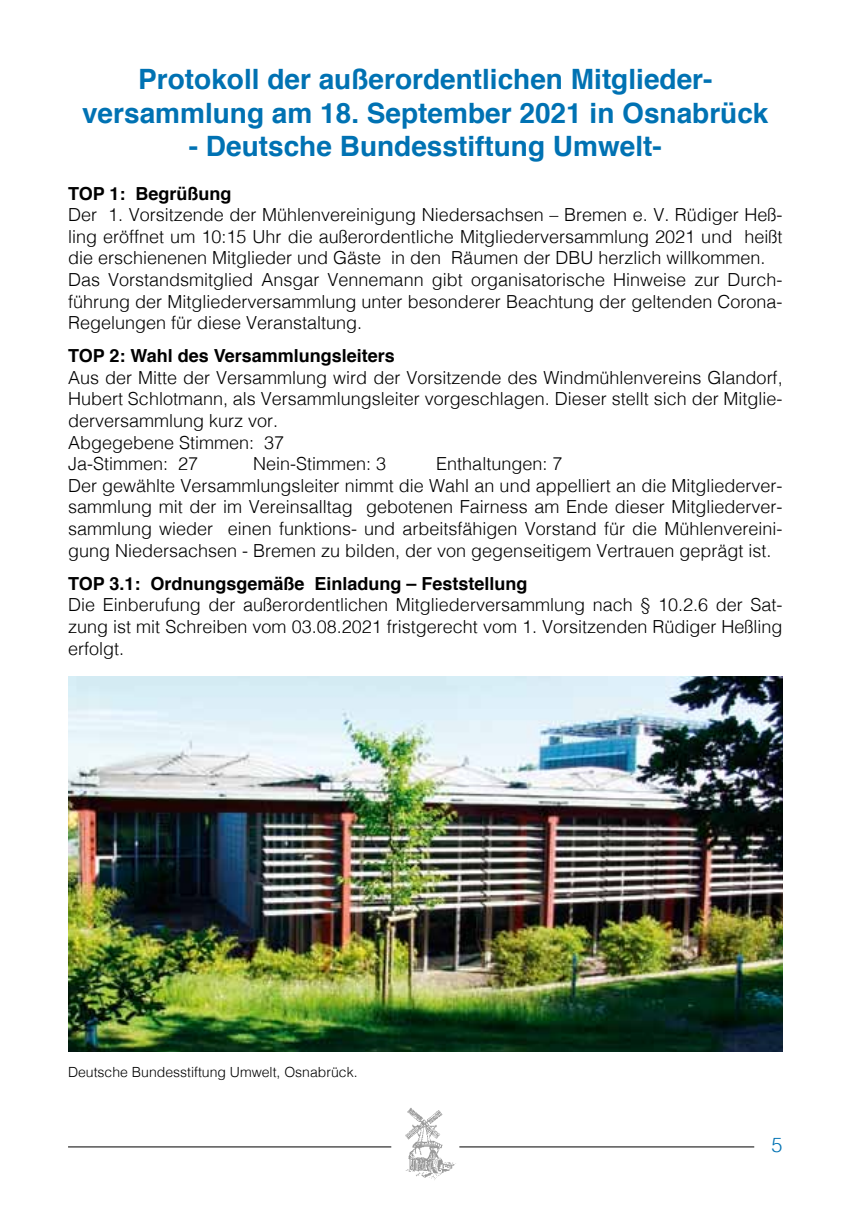
<style>
.page{position:relative;width:862px;height:1214px;background:#fff}
.page>*{position:absolute;margin:0;border:0;box-sizing:border-box;transform-origin:0 0}
.t1{font:700 28px/33.6px "Helvetica";color:#0072b3;text-align:center}
.t2{font:300 20px "Helvetica";color:#0072b3}
.t3{font:300 18px/21.6px "Helvetica";color:#000}
.t4{font:700 18px "Helvetica";color:#000}
.t5{font:300 14px "Helvetica";color:#000}
</style>
<div class="page">
<hr style="left:459px;top:1146px;width:295px;height:1px;background:#000">
<hr style="left:68px;top:1146px;width:323px;height:1px;background:#000">
<img style="left:405px;top:1108px;width:51px;height:72px">
<img style="left:68px;top:677px;width:714px;height:374px">
<h1 class="t1" style="left:82px;top:63px;width:688px">Protokoll der außerordentlichen Mitglieder&shy;versammlung am 18. September 2021 in Osnabrück</h1>
<h1 class="t1" style="left:189px;top:130px;width:474px">- Deutsche Bundesstiftung Umwelt-</h1>
<p class="t4" style="left:68px;top:179px;width:165px">TOP 1: Begrüßung</p>
<p class="t3" style="left:68px;top:203px;width:716px">Der 1. Vorsitzende der Mühlenvereinigung Niedersachsen – Bremen e. V. Rüdiger Heß&shy;ling eröffnet um 10:15 Uhr die außerordentliche Mitgliederversammlung 2021 und heißt die erschienenen Mitglieder und Gäste in den Räumen der DBU herzlich willkommen.<br>Das Vorstandsmitglied Ansgar Vennemann gibt organisatorische Hinweise zur Durch&shy;führung der Mitgliederversammlung unter besonderer Beachtung der geltenden Corona-Regelungen für diese Veranstaltung.</p>
<p class="t4" style="left:68px;top:341px;width:328px">TOP 2: Wahl des Versammlungsleiters</p>
<p class="t3" style="left:68px;top:365px;width:716px">Aus der Mitte der Versammlung wird der Vorsitzende des Windmühlenvereins Glandorf, Hubert Schlotmann, als Versammlungsleiter vorgeschlagen. Dieser stellt sich der Mitglie&shy;derversammlung kurz vor.<br>Abgegebene Stimmen: 37<br>Ja-Stimmen: 27</p>
<p class="t3" style="left:253px;top:452px;width:135px">Nein-Stimmen: 3</p>
<p class="t3" style="left:68px;top:452px;width:716px;text-indent:368px">Enthaltungen: 7<br>Der gewählte Versammlungsleiter nimmt die Wahl an und appelliert an die Mitgliederver&shy;sammlung mit der im Vereinsalltag gebotenen Fairness am Ende dieser Mitgliederver&shy;sammlung wieder einen funktions- und arbeitsfähigen Vorstand für die Mühlenvereini&shy;gung Niedersachsen - Bremen zu bilden, der von gegenseitigem Vertrauen geprägt ist.</p>
<p class="t4" style="left:68px;top:568px;width:461px">TOP 3.1: Ordnungsgemäße Einladung – Feststellung</p>
<p class="t3" style="left:68px;top:592px;width:716px;text-align:justify">Die Einberufung der außerordentlichen Mitgliederversammlung nach § 10.2.6 der Sat&shy;zung ist mit Schreiben vom 03.08.2021 fristgerecht vom 1. Vorsitzenden Rüdiger Heßling erfolgt.</p>
<p class="t5" style="left:68px;top:1059px;width:291px">Deutsche Bundesstiftung Umwelt, Osnabrück.</p>
<p class="t2" style="left:771px;top:1127px;width:13px">5</p>
</div>
